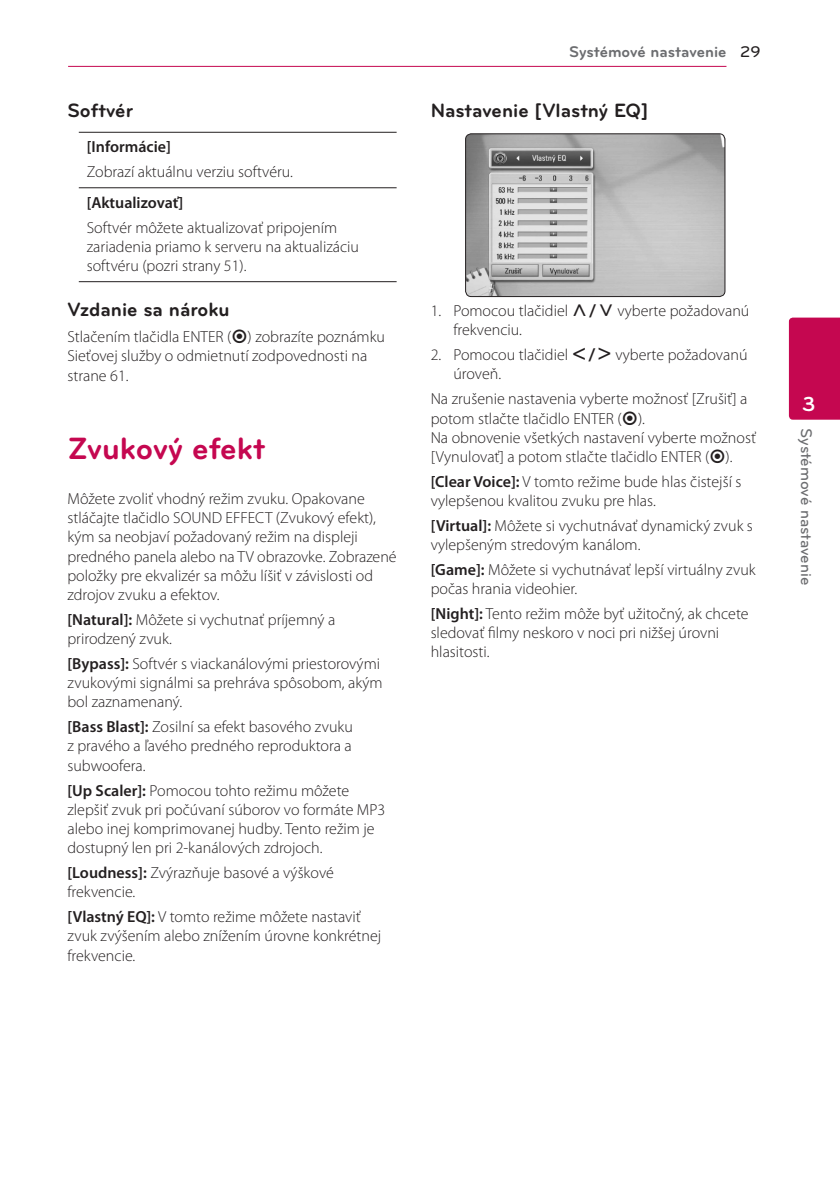
<style>
.page{position:relative;width:840px;height:1191px;background:#fff}
.page>*{position:absolute;margin:0;border:0;box-sizing:border-box;transform-origin:0 0}
.Title_1{font:700 32px "Bryant LG";color:#c50750}
.t1{font:700 21px "Bryant LG";color:#fff}
.Title_3{font:700 20px "Bryant LG";color:#231f20}
.Content_text_Light{font:300 16px/19.2px "Myriad Pro";color:#231f20}
.Content_text_Num{font:300 16px/19.2px "Myriad Pro";color:#231f20}
.Content_text_SemiBol{font:600 16px "Myriad Pro";color:#231f20}
.t2{font:700 16px "Bryant LG";color:#6c6d70}
.t3{font:500 16px "Bryant LG";color:#6c6d70}
.s1{font-family:"UPSYS Common";font-weight:400}
.s2{font-weight:600}
.s3{font-weight:500;color:#231f20}
</style>
<div class="page">
<hr style="left:68px;top:66px;width:658px;height:1px;background:#c50750">
<div style="left:788px;top:317px;width:51px;height:103px;background:#c50750"></div>
<hr style="left:79px;top:132px;width:317px;height:1px;background:#231f20">
<hr style="left:79px;top:187px;width:317px;height:1px;background:#231f20">
<hr style="left:79px;top:281px;width:317px;height:1px;background:#231f20">
<img style="left:466px;top:134px;width:258px;height:162px">
<div style="left:465px;top:133px;width:260px;height:164px;border:1px solid #231f20;border-radius:6px"></div>
<p class="Title_3" style="left:67px;top:98px;width:67px">Softvér</p>
<p class="Content_text_SemiBol" style="left:87px;top:137px;width:85px">[Informácie]</p>
<p class="Content_text_Light" style="left:87px;top:162px;width:207px">Zobrazí aktuálnu verziu softvéru.</p>
<p class="Content_text_SemiBol" style="left:87px;top:192px;width:98px">[Aktualizovať]</p>
<p class="Content_text_Light" style="left:87px;top:217px;width:274px">Softvér môžete aktualizovať pripojením zariadenia priamo k serveru na aktualizáciu softvéru (pozri strany 51).</p>
<p class="Title_3" style="left:67px;top:297px;width:164px">Vzdanie sa nároku</p>
<p class="Content_text_Light" style="left:67px;top:327px;width:319px">Stlačením tlačidla ENTER (<span class="s1">b</span>) zobrazíte poznámku<br>Sieťovej služby o odmietnutí zodpovednosti na strane 61.</p>
<p class="Title_1" style="left:67px;top:428px;width:199px">Zvukový efekt</p>
<p class="Content_text_Light" style="left:67px;top:489px;width:330px">Môžete zvoliť vhodný režim zvuku. Opakovane stláčajte tlačidlo SOUND EFFECT (Zvukový efekt), kým sa neobjaví požadovaný režim na displeji predného panela alebo na TV obrazovke. Zobrazené položky pre ekvalizér sa môžu líšiť v závislosti od zdrojov zvuku a efektov.</p>
<p class="Content_text_Light" style="left:67px;top:610px;width:269px"><span class="s2">[Natural]:</span> Môžete si vychutnať príjemný a prirodzený zvuk.</p>
<p class="Content_text_Light" style="left:67px;top:654px;width:316px"><span class="s2">[Bypass]:</span> Softvér s viackanálovými priestorovými zvukovými signálmi sa prehráva spôsobom, akým bol zaznamenaný.</p>
<p class="Content_text_Light" style="left:67px;top:717px;width:287px;text-align:justify"><span class="s2">[Bass Blast]:</span> Zosilní sa efekt basového zvuku z pravého a ľavého predného reproduktora a subwoofera.</p>
<p class="Content_text_Light" style="left:67px;top:780px;width:319px"><span class="s2">[Up Scaler]:</span> Pomocou tohto režimu môžete zlepšiť zvuk pri počúvaní súborov vo formáte MP3 alebo inej komprimovanej hudby. Tento režim je dostupný len pri 2-kanálových zdrojoch.</p>
<p class="Content_text_Light" style="left:67px;top:863px;width:268px"><span class="s2">[Loudness]:</span> Zvýrazňuje basové a výškové frekvencie.</p>
<p class="Content_text_Light" style="left:67px;top:907px;width:315px"><span class="s2">[Vlastný EQ]:</span> V tomto režime môžete nastaviť zvuk zvýšením alebo znížením úrovne konkrétnej frekvencie.</p>
<p class="t2" style="left:569px;top:42px;width:193px">Systémové nastavenie <span class="s3">29</span></p>
<p class="Title_3" style="left:430px;top:98px;width:219px">Nastavenie [Vlastný EQ]</p>
<p class="Content_text_Num" style="left:453px;top:301px;width:297px;text-indent:-23px">1. Pomocou tlačidiel <span class="s1">W/S</span> vyberte požadovanú frekvenciu.</p>
<p class="Content_text_Num" style="left:453px;top:345px;width:295px;text-indent:-23px">2. Pomocou tlačidiel <span class="s1">A/D</span> vyberte požadovanú úroveň.</p>
<p class="Content_text_Light" style="left:430px;top:389px;width:327px">Na zrušenie nastavenia vyberte možnosť [Zrušiť] a potom stlačte tlačidlo ENTER (<span class="s1">b</span>).<br>Na obnovenie všetkých nastavení vyberte možnosť [Vynulovať] a potom stlačte tlačidlo ENTER (<span class="s1">b</span>).</p>
<p class="Content_text_Light" style="left:430px;top:472px;width:312px"><span class="s2">[Clear Voice]:</span> V tomto režime bude hlas čistejší s vylepšenou kvalitou zvuku pre hlas.</p>
<p class="Content_text_Light" style="left:430px;top:516px;width:323px"><span class="s2">[Virtual]:</span> Môžete si vychutnávať dynamický zvuk s vylepšeným stredovým kanálom.</p>
<p class="Content_text_Light" style="left:430px;top:560px;width:326px"><span class="s2">[Game]:</span> Môžete si vychutnávať lepší virtuálny zvuk počas hrania videohier.</p>
<p class="Content_text_Light" style="left:430px;top:604px;width:319px"><span class="s2">[Night]:</span> Tento režim môže byť užitočný, ak chcete sledovať filmy neskoro v noci pri nižšej úrovni hlasitosti.</p>
<h2 class="t1" style="left:801px;top:391px;width:15px">3</h2>
<p class="t3" style="left:815px;top:428px;width:158px;rotate:90deg">Systémové nastavenie</p>
</div>
